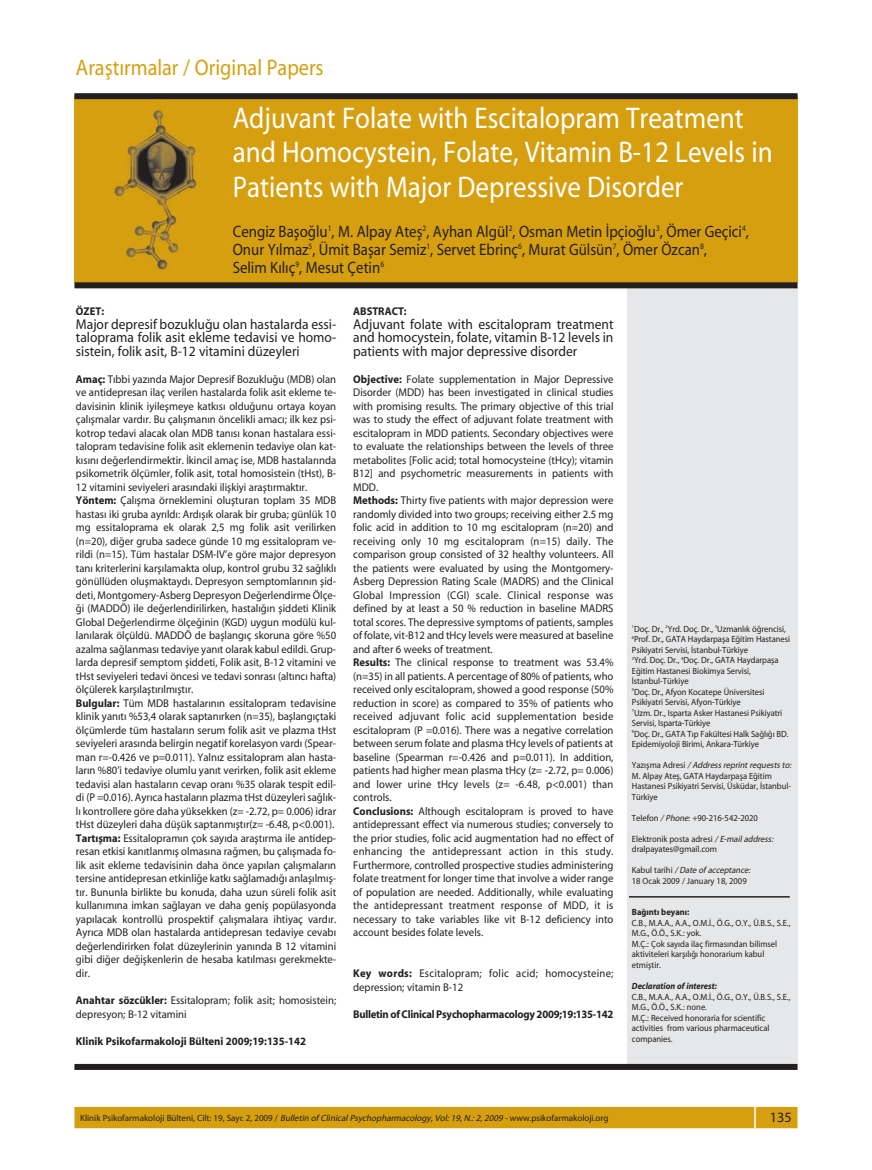
<style>
.page{position:relative;width:872px;height:1170px;background:#fff}
.page>*{position:absolute;margin:0;border:0;box-sizing:border-box;transform-origin:0 0}
.t1{font:30px/34.5px "Myriad Roman";color:#fff;scale:.9 1}
.t2{font:22.5px "Myriad Roman";color:#d59f0f;scale:.9 1}
.t3{font:16.5px/18px "Myriad Roman";color:#231f20;scale:.9 1}
.t4{font:14.25px/13.5px "Myriad Roman";color:#231f20;text-align:justify;scale:.95 1}
.t5{font:14.25px "Myriad Roman";color:#231f20}
.t6{font:11.25px/13.5px "Myriad Roman";color:#231f20;scale:.95 1}
.t7{font:11.25px/13.5px "Myriad Roman";letter-spacing:.02em;color:#231f20;scale:.95 1}
.t8{font:700 11.25px "Myriad";color:#231f20;scale:.95 1}
.t9{font:700 11.25px "Myriad";letter-spacing:-.02em;color:#231f20;scale:.95 1}
.t10{font:9px/10.5px "Myriad Roman";letter-spacing:-.005em;color:#231f20;scale:.95 1}
.t11{font:9px "Myriad Roman";letter-spacing:-.005em;color:#231f20}
.t12{font:italic 700 9px "Myriad";color:#231f20;scale:.95 1}
.t13{font:700 9px "Myriad";color:#231f20;scale:.95 1}
.s1{font-family:"Myriad";font-weight:700}
.s2{font-style:italic}
</style>
<div class="page">
<div style="left:75px;top:1107px;width:721px;height:20px;background:#d59f0f"></div>
<div style="left:74px;top:1106px;width:723px;height:22px;border:2px solid #d59f0f"></div>
<svg style="left:754px;top:1106px;width:1px;height:22px"></svg>
<div style="left:74px;top:95px;width:723px;height:188px;background:#d59f0f"></div>
<div style="left:627px;top:287px;width:170px;height:777px;background:#e6e7e8"></div>
<div style="left:74px;top:282px;width:723px;height:6px;background:#231f20"></div>
<div style="left:74px;top:1063px;width:723px;height:6px;background:#231f20"></div>
<div style="left:74px;top:93px;width:723px;height:6px;background:#231f20"></div>
<img style="left:113px;top:108px;width:84px;height:165px">
<hr style="left:629px;top:896px;width:160px;height:1px;background:#231f20">
<h2 class="t2" style="left:76px;top:59px;width:277px">Araflt›rmalar / Original Papers</h2>
<h1 class="t1" style="left:233px;top:103px;width:601px">Adjuvant Folate with Escitalopram Treatment and Homocystein, Folate, Vitamin B-12 Levels in<br>Patients with Major Depressive Disorder</h1>
<h3 class="t3" style="left:233px;top:224px;width:575px">Cengiz Baflo¤lu<sup>1</sup>, M. Alpay Atefl<sup>2</sup>, Ayhan Algül<sup>2</sup>, Osman Metin ‹pçio¤lu<sup>3</sup>, Ömer Geçici<sup>4</sup>,<br>Onur Y›lmaz<sup>5</sup>, Ümit Baflar Semiz<sup>1</sup>, Servet Ebrinç<sup>6</sup>, Murat Gülsün<sup>7</sup>, Ömer Özcan<sup>8</sup>,<br>Selim K›l›ç<sup>9</sup>, Mesut Çetin<sup>6</sup></h3>
<p class="t8" style="left:76px;top:307px;width:31px">ÖZET:</p>
<p class="t4" style="left:76px;top:318px;width:275px">Major depresif bozuklu¤u olan hastalarda essi&shy;taloprama folik asit ekleme tedavisi ve homo&shy;sistein, folik asit, B-12 vitamini düzeyleri</p>
<p class="t6" style="left:76px;top:373px;width:275px"><span class="s1">Amaç:</span> T›bbi yaz›nda Major Depresif Bozuklu¤u (MDB) olan ve antidepresan ilaç verilen hastalarda folik asit ekleme te&shy;davisinin klinik iyileflmeye katk›s› oldu¤unu ortaya koyan çal›flmalar vard›r. Bu çal›flman›n öncelikli amac›; ilk kez psi&shy;kotrop tedavi alacak olan MDB tan›s› konan hastalara essi&shy;talopram tedavisine folik asit eklemenin tedaviye olan kat&shy;k›s›n› de¤erlendirmektir. ‹kincil amaç ise, MDB hastalar›nda psikometrik ölçümler, folik asit, total homosistein (tHst), B-12 vitamini seviyeleri aras›ndaki iliflkiyi araflt›rmakt›r.<br><span class="s1">Yöntem:</span> Çal›flma örneklemini oluflturan toplam 35 MDB hastas› iki gruba ayr›ld›: Ard›fl›k olarak bir gruba; günlük 10 mg essitaloprama ek olarak 2,5 mg folik asit verilirken (n=20), di¤er gruba sadece günde 10 mg essitalopram ve&shy;rildi (n=15). Tüm hastalar DSM-IV’e göre major depresyon tan› kriterlerini karfl›lamakta olup, kontrol grubu 32 sa¤l›kl› gönüllüden oluflmaktayd›. Depresyon semptomlar›n›n flid&shy;deti, Montgomery-Asberg Depresyon De¤erlendirme Ölçe-¤i (MADDÖ) ile de¤erlendirilirken, hastal›¤›n fliddeti Klinik Global De¤erlendirme ölçe¤inin (KGD) uygun modülü kul&shy;lan›larak ölçüldü. MADDÖ de bafllang›ç skoruna göre %50 azalma sa¤lanmas› tedaviye yan›t olarak kabul edildi. Grup&shy;larda depresif semptom fliddeti, Folik asit, B-12 vitamini ve tHst seviyeleri tedavi öncesi ve tedavi sonras› (alt›nc› hafta) ölçülerek karfl›laflt›r›lm›flt›r.<br><span class="s1">Bulgular:</span> Tüm MDB hastalar›n›n essitalopram tedavisine klinik yan›t› %53,4 olarak saptan›rken (n=35), bafllang›çtaki ölçümlerde tüm hastalar›n serum folik asit ve plazma tHst seviyeleri aras›nda belirgin negatif korelasyon vard› (Spear&shy;man r=-0.426 ve p=0.011). Yaln›z essitalopram alan hasta&shy;lar›n %80’i tedaviye olumlu yan›t verirken, folik asit ekleme tedavisi alan hastalar›n cevap oran› %35 olarak tespit edil&shy;di (P =0.016). Ayr›ca hastalar›n plazma tHst düzeyleri sa¤l›k&shy;l› kontrollere göre daha yüksekken (z= -2.72, p= 0.006) idrar tHst düzeyleri daha düflük saptanm›flt›r(z= -6.48, p&lt;0.001).<br><span class="s1">Tart›flma:</span> Essitalopram›n çok say›da araflt›rma ile antidep&shy;resan etkisi kan›tlanm›fl olmas›na ra¤men, bu çal›flmada fo&shy;lik asit ekleme tedavisinin daha önce yap›lan çal›flmalar›n tersine antidepresan etkinli¤e katk› sa¤lamad›¤› anlafl›lm›fl&shy;t›r. Bununla birlikte bu konuda, daha uzun süreli folik asit kullan›m›na imkan sa¤layan ve daha genifl popülasyonda yap›lacak kontrollü prospektif çal›flmalara ihtiyaç vard›r.<br>Ayr›ca MDB olan hastalarda antidepresan tedaviye cevab› de¤erlendirirken folat düzeylerinin yan›nda B 12 vitamini gibi di¤er de¤iflkenlerin de hesaba kat›lmas› gerekmekte&shy;dir.</p>
<p class="t6" style="left:76px;top:994px;width:275px"><span class="s1">Anahtar sözcükler:</span> Essitalopram; folik asit; homosistein; depresyon; B-12 vitamini</p>
<p class="t8" style="left:76px;top:1036px;width:244px">Klinik Psikofarmakoloji Bülteni 2009;19:135-142</p>
<p class="t8" style="left:353px;top:307px;width:58px">ABSTRACT:</p>
<p class="t4" style="left:353px;top:318px;width:275px">Adjuvant folate with escitalopram treatment and homocystein, folate, vitamin B-12 levels in patients with major depressive disorder</p>
<p class="t6" style="left:353px;top:373px;width:275px"><span class="s1">Objective:</span> Folate supplementation in Major Depressive Disorder (MDD) has been investigated in clinical studies with promising results. The primary objective of this trial was to study the effect of adjuvant folate treatment with escitalopram in MDD patients. Secondary objectives were to evaluate the relationships between the levels of three metabolites [Folic acid; total homocysteine (tHcy); vitamin B12] and psychometric measurements in patients with MDD.<br><span class="s1">Methods:</span> Thirty five patients with major depression were randomly divided into two groups; receiving either 2.5 mg folic acid in addition to 10 mg escitalopram (n=20) and receiving only 10 mg escitalopram (n=15) daily. The comparison group consisted of 32 healthy volunteers. All the patients were evaluated by using the Montgomery-Asberg Depression Rating Scale (MADRS) and the Clinical Global Impression (CGI) scale. Clinical response was defined by at least a 50 % reduction in baseline MADRS total scores. The depressive symptoms of patients, samples of folate, vit-B12 and tHcy levels were measured at baseline and after 6 weeks of treatment.<br><span class="s1">Results:</span> The clinical response to treatment was 53.4% (n=35) in all patients. A percentage of 80% of patients, who received only escitalopram, showed a good response (50% reduction in score) as compared to 35% of patients who received adjuvant folic acid supplementation beside escitalopram (P =0.016). There was a negative correlation between serum folate and plasma tHcy levels of patients at baseline (Spearman r=-0.426 and p=0.011). In addition, patients had higher mean plasma tHcy (z= -2.72, p= 0.006) and lower urine tHcy levels (z= -6.48, p&lt;0.001) than controls.<br><span class="s1">Conclusions:</span> Although escitalopram is proved to have antidepressant effect via numerous studies; conversely to the prior studies, folic acid augmentation had no effect of enhancing the antidepressant action in this study.<br>Furthermore, controlled prospective studies administering folate treatment for longer time that involve a wider range of population are needed. Additionally, while evaluating the antidepressant treatment response of MDD, it is necessary to take variables like vit B-12 deficiency into account besides folate levels.</p>
<p class="t7" style="left:353px;top:967px;width:275px"><span class="s1">Key words:</span> Escitalopram; folic acid; homocysteine; depression; vitamin B-12</p>
<p class="t9" style="left:353px;top:1009px;width:275px">Bulletin of Clinical Psychopharmacology 2009;19:135-142</p>
<p class="t10" style="left:632px;top:624px;width:168px"><sup>1</sup>Doç. Dr., <sup>2</sup>Yrd. Doç. Dr., <sup>5</sup>Uzmanl›k ö¤rencisi, <sup>6</sup>Prof. Dr., GATA Haydarpafla E¤itim Hastanesi Psikiyatri Servisi, ‹stanbul-Türkiye<br><sup>3</sup>Yrd. Doç. Dr., <sup>8</sup>Doç. Dr., GATA Haydarpafla E¤itim Hastanesi Biokimya Servisi, ‹stanbul-Türkiye<br><sup>4</sup>Doç. Dr., Afyon Kocatepe Üniversitesi Psikiyatri Servisi, Afyon-Türkiye<br><sup>7</sup>Uzm. Dr., Isparta Asker Hastanesi Psikiyatri Servisi, Isparta-Türkiye<br><sup>9</sup>Doç. Dr., GATA T›p Fakültesi Halk Sa¤l›¤› BD.<br>Epidemiyoloji Birimi, Ankara-Türkiye</p>
<p class="t10" style="left:632px;top:760px;width:171px">Y a z › fl m a A d r e s i <span class="s2">/ Address reprintrequests to:<br></span>M. Alpay Atefl, GATA Haydarpafla E¤itim Hastanesi Psikiyatri Servisi, Üsküdar, ‹stanbul-Türkiye</p>
<p class="t10" style="left:632px;top:813px;width:134px">Telefon <span class="s2">/ Phone</span>: +90-216-542-2020</p>
<p class="t10" style="left:632px;top:834px;width:152px">Elektronik posta adresi <span class="s2">/ E-mailaddress: </span>dralpayates@gmail.com</p>
<p class="t10" style="left:632px;top:865px;width:128px">K a b u l t a r i h i <span class="s2">/ Date of acceptance:<br></span>18 Ocak 2009 / January 18, 2009</p>
<p class="t13" style="left:632px;top:909px;width:62px">Ba¤›nt› beyan›:</p>
<p class="t10" style="left:632px;top:918px;width:168px">C.B., M.A.A., A.A., O.M.‹., Ö.G., O.Y., Ü.B.S., S.E., M.G., Ö.Ö., S.K.: yok.<br>M.Ç.: Çok say›da ilaç firmas›ndan bilimsel aktiviteleri karfl›l›¤› honorarium kabul etmifltir.</p>
<p class="t12" style="left:632px;top:982px;width:91px">Declaration of interest:</p>
<p class="t10" style="left:632px;top:991px;width:168px">C.B., M.A.A., A.A., O.M.‹., Ö.G., O.Y., Ü.B.S., S.E., M.G., Ö.Ö., S.K.: none.<br>M.Ç.: Received honoraria for scientific activities from various pharmaceutical companies.</p>
<p class="t11" style="left:80px;top:1114px;width:530px">Klinik Psikofarmakoloji Bülteni, Cilt: 19, Say›: 2, 2009 / <span class="s2">Bulletin of ClinicalPsychopharmacology,Vol:19,N.:2,2009-</span>www.psikofarmakoloji.org</p>
<p class="t5" style="left:770px;top:1112px;width:23px">135</p>
</div>
